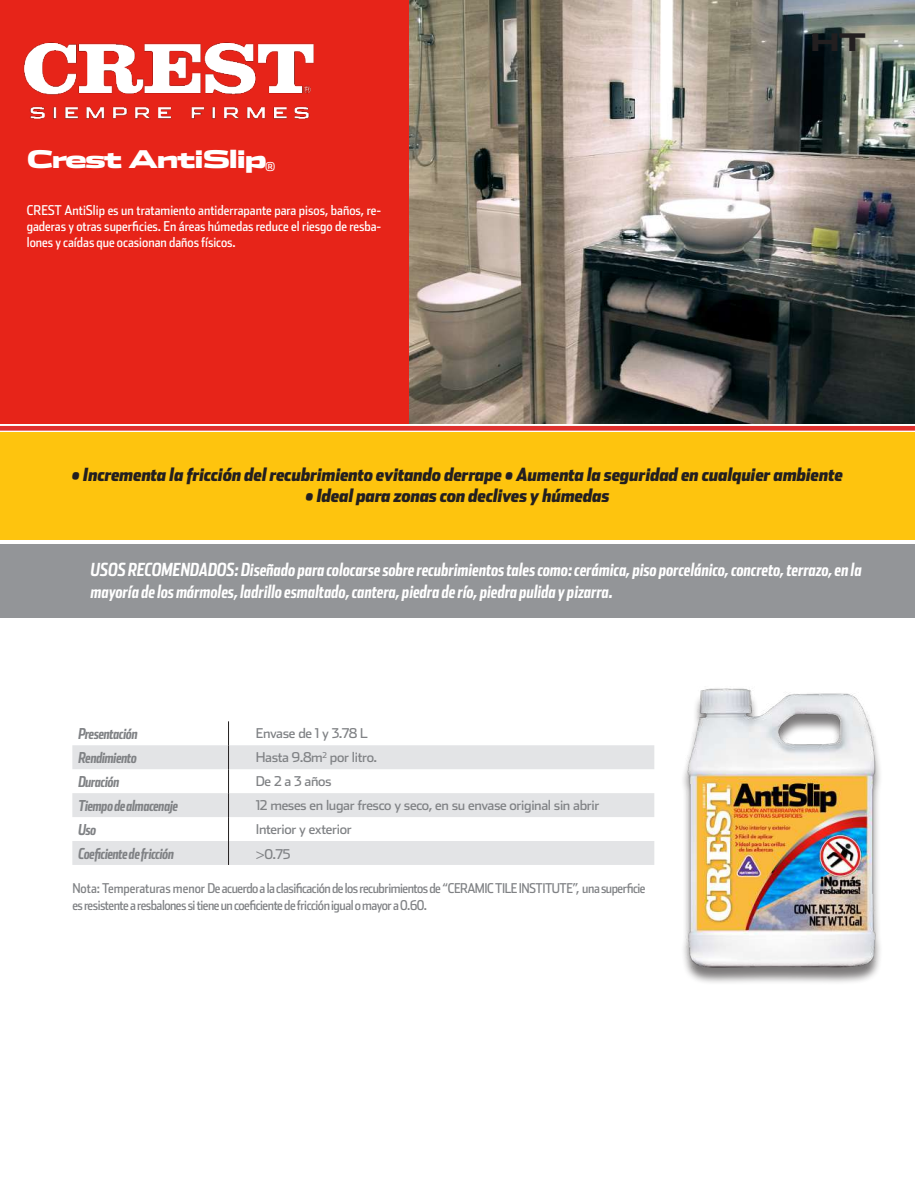
<style>
.page{position:relative;width:915px;height:1191px;background:#fff}
.page>*{position:absolute;margin:0;border:0;box-sizing:border-box;transform-origin:0 0}
.t1{font:900 24px "Stainless Ext";letter-spacing:-.075em;color:#fff}
.t2{font:900 24px "Stainless Ext";color:#231f20}
.t3{font:italic 700 18px/21.6px "Stainless Comp";color:#fff}
.t4{font:italic 900 18px "Stainless Cond";letter-spacing:-.01em;color:#231f20}
.t5{font:italic 700 15px "Stainless Comp";letter-spacing:-.025em;color:#808285}
.t6{font:13.5px/16.2px "Stainless Cond";letter-spacing:-.035em;color:#808285}
.t7{font:13.5px/16.2px "Stainless Cond";color:#fff;text-align:justify}
.t8{font:13.5px "Stainless";letter-spacing:-.025em;color:#808285}
.s1{font-family:"Helvetica Neue";font-stretch:condensed;font-size:15px}
</style>
<div class="page">
<svg style="left:0;top:425px;width:914px;height:6px"></svg>
<div style="left:0;top:432px;width:914px;height:108px;background:#fec40e"></div>
<img style="left:408px;top:0;width:506px;height:423px">
<div style="left:0;top:0;width:408px;height:423px;background:#e72419"></div>
<img style="left:23px;top:42px;width:291px;height:78px">
<svg style="left:72px;top:745px;width:582px;height:120px;fill:#e3e4e6"></svg>
<svg style="left:228px;top:721px;width:1px;height:144px"></svg>
<div style="left:0;top:544px;width:914px;height:73px;background:#939598"></div>
<img style="left:683px;top:688px;width:197px;height:294px">
<h1 class="t1" style="left:27px;top:145px;width:250px">Crest AntiSlip<sub>®</sub></h1>
<p class="t7" style="left:27px;top:202px;width:356px">CREST AntiSlip es un tratamiento antiderrapante para pisos, baños, re&shy;gaderas y otras superficies. En áreas húmedas reduce el riesgo de resba&shy;lones y caídas que ocasionan daños físicos.</p>
<h1 class="t2" style="left:810px;top:28px;width:58px">HT</h1>
<p class="t4" style="left:72px;top:463px;width:772px">• Incrementa la fricción del recubrimiento evitando derrape • Aumenta la seguridad en cualquier ambiente</p>
<p class="t4" style="left:305px;top:484px;width:306px">• Ideal para zonas con declives y húmedas</p>
<p class="t3" style="left:91px;top:558px;width:772px">USOS RECOMENDADOS: Diseñado para colocarse sobre recubrimientos tales como: cerámica, piso porcelánico, concreto, terrazo, en la mayoría de los mármoles, ladrillo esmaltado, cantera, piedra de río, piedra pulida y pizarra.</p>
<p class="t5" style="left:78px;top:725px;width:61px">Presentación</p>
<p class="t8" style="left:256px;top:725px;width:113px">Envase de 1 y 3.78 L</p>
<p class="t5" style="left:78px;top:748px;width:60px">Rendimiento</p>
<p class="t8" style="left:256px;top:749px;width:123px">Hasta 9.8m<sup>2</sup> por litro.</p>
<p class="t5" style="left:78px;top:772px;width:43px">Duración</p>
<p class="t8" style="left:256px;top:773px;width:77px">De 2 a 3 años</p>
<p class="t5" style="left:78px;top:796px;width:101px">Tiempo de almacenaje</p>
<p class="t8" style="left:256px;top:797px;width:345px">12 meses en lugar fresco y seco, en su envase original sin abrir</p>
<p class="t5" style="left:78px;top:820px;width:19px">Uso</p>
<p class="t8" style="left:256px;top:821px;width:97px">Interior y exterior</p>
<p class="t5" style="left:78px;top:844px;width:97px">Coeficiente de fricción</p>
<p class="t8" style="left:256px;top:846px;width:36px"><span class="s1">&gt;</span>0.75</p>
<p class="t6" style="left:72px;top:880px;width:574px">Nota: Temperaturas menor De acuerdo a la clasificación de los recubrimientos de “CERAMIC TILE INSTITUTE”, una superficie es resistente a resbalones si tiene un coeficiente de fricción igual o mayor a 0.60.</p>
</div>
